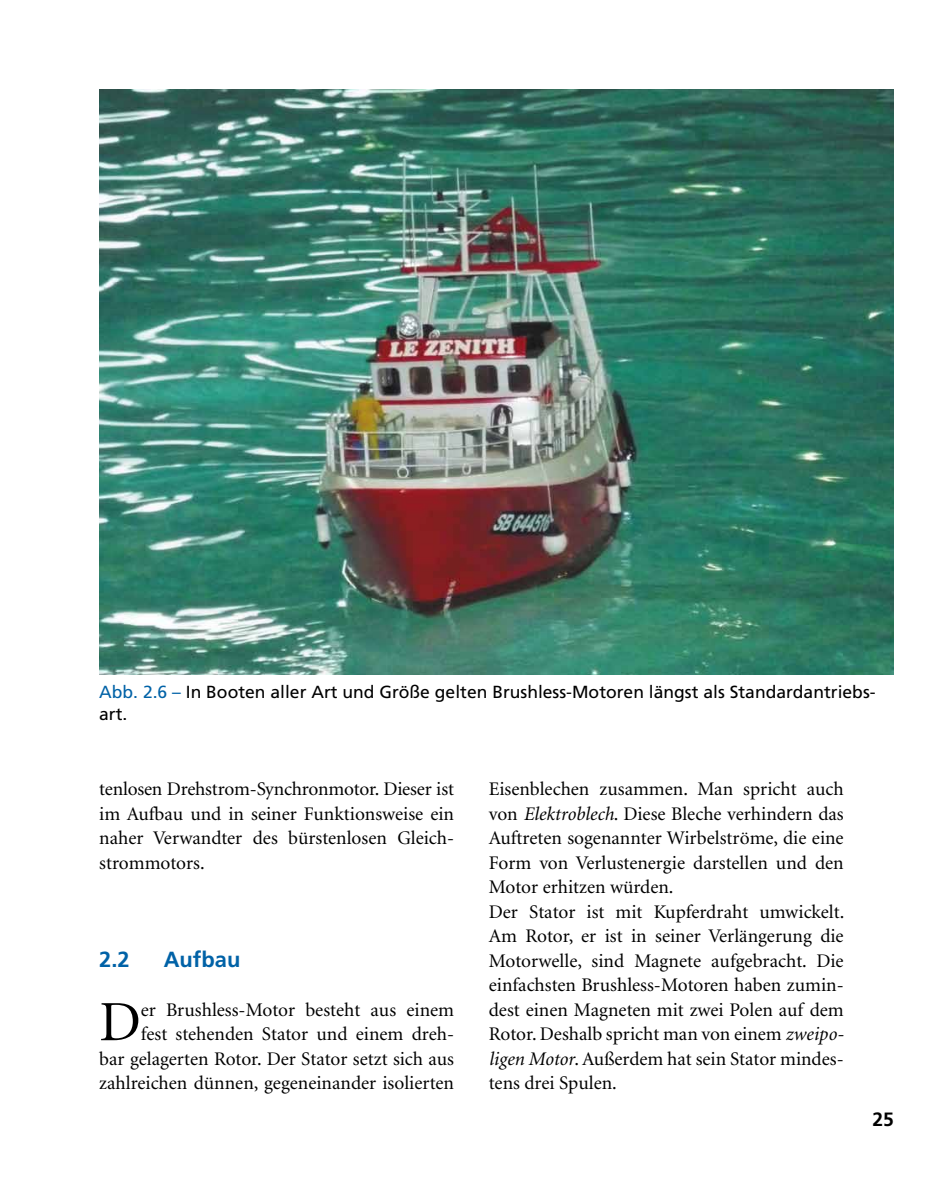
<style>
.page{position:relative;width:943px;height:1191px;background:#fff}
.page>*{position:absolute;margin:0;border:0;box-sizing:border-box;transform-origin:0 0}
.Standard_Einstieg{font:56.88px "Minion";color:#000}
.Überschrift_2{font:700 21.88px "Frutiger";color:#0062a7}
.Standard_Einstieg-2{font:19.25px/24.5px "Minion";color:#000;text-align:justify}
.t1{font:700 19.25px "Frutiger";color:#000}
.Bild_x_x{font:17.5px/22.8px "Frutiger";color:#000}
.s1{color:#0062a7}
.s2{font-style:italic}
</style>
<div class="page">
<img style="left:99px;top:89px;width:794px;height:586px">
<p class="Bild_x_x" style="left:99px;top:680px;width:777px"><span class="s1">Abb. 2.6 –</span> In Booten aller Art und Größe gelten Brushless-Motoren längst als Standardantriebs&shy;art.</p>
<p class="Standard_Einstieg-2" style="left:99px;top:777px;width:356px">tenlosen Drehstrom-Synchronmotor. Dieser ist im Aufbau und in seiner Funktionsweise ein naher Verwandter des bürstenlosen Gleich&shy;strommotors.</p>
<p class="Überschrift_2" style="left:99px;top:946px;width:32px">2.2</p>
<p class="Überschrift_2" style="left:164px;top:946px;width:78px">Aufbau</p>
<p class="Standard_Einstieg" style="left:99px;top:994px;width:43px">D</p>
<p class="Standard_Einstieg-2" style="left:99px;top:998px;width:356px;text-align:right">er Brushless-Motor besteht aus einem<br>fest stehenden Stator und einem dreh-<br>bar gelagerten Rotor. Der Stator setzt sich aus zahlreichen dünnen, gegeneinander isolierten</p>
<p class="Standard_Einstieg-2" style="left:489px;top:777px;width:356px">Eisenblechen zusammen. Man spricht auch von <span class="s2">Elektroblech</span>. Diese Bleche verhindern das Auftreten sogenannter Wirbelströme, die eine Form von Verlustenergie darstellen und den Motor erhitzen würden.</p>
<p class="Standard_Einstieg-2" style="left:489px;top:900px;width:357px">Der Stator ist mit Kupferdraht umwickelt.<br>Am Rotor, er ist in seiner Verlängerung die Motorwelle, sind Magnete aufgebracht. Die einfachsten Brushless-Motoren haben zumin&shy;dest einen Magneten mit zwei Polen auf dem Rotor. Deshalb spricht man von einem <span class="s2">zweipo&shy;ligen Motor</span>. Außerdem hat sein Stator mindes&shy;tens drei Spulen.</p>
<p class="t1" style="left:872px;top:1108px;width:23px">25</p>
</div>
